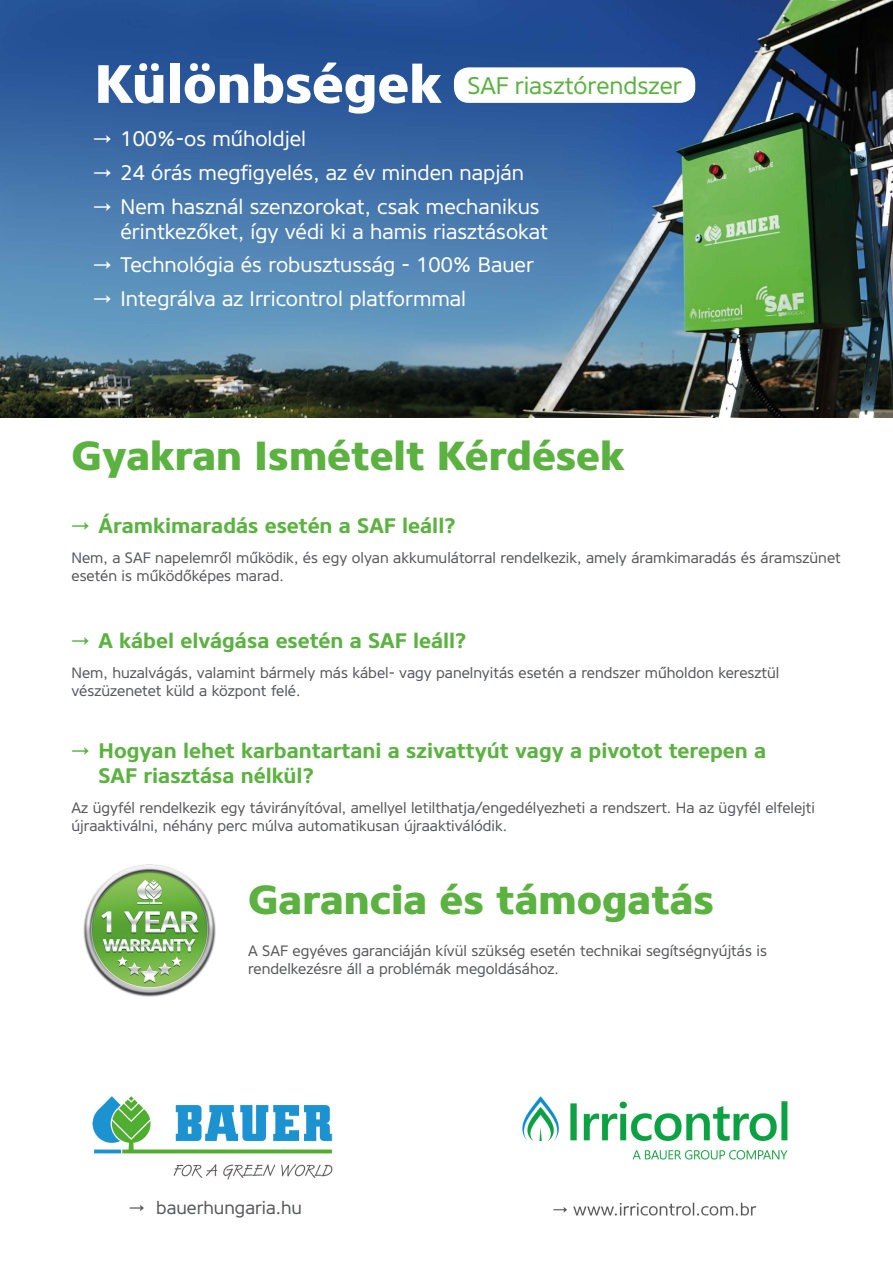
<style>
.page{position:relative;width:893px;height:1263px;background:#fff}
.page>*{position:absolute;margin:0;border:0;box-sizing:border-box;transform-origin:0 0}
.t1{font:800 53.7px "Core Sans N75";color:#fff}
.t2{font:800 40.5px "Core Sans N75";color:#5bb241}
.t3{font:24px "Core Sans N45";color:#5bb241}
.t4{font:21px/25.2px "Core Sans N45";color:#fff}
.t5{font:700 21px/25.2px "Core Sans N65";color:#5bb241}
.t6{font:18px "Core Sans N45";color:#57585a}
.t7{font:15px/18px "Core Sans N45";color:#57585a}
.s1{font-family:"Core Sans N45";font-weight:400}
</style>
<div class="page">
<img style="left:83px;top:864px;width:133px;height:133px">
<img style="left:0;top:0;width:893px;height:417px">
<div style="left:454px;top:67px;width:241px;height:36px;background:#fff;border-radius:15px"></div>
<img style="left:92px;top:1096px;width:696px;height:84px">
<img style="left:553px;top:1202px;width:204px;height:14px">
<p class="t1" style="left:95px;top:49px;width:349px">Különbségek</p>
<p class="t3" style="left:467px;top:70px;width:216px">SAF riasztórendszer</p>
<p class="t4" style="left:94px;top:126px;width:214px">→ 100%-os műholdjel</p>
<p class="t4" style="left:94px;top:160px;width:432px">→ 24 órás megfigyelés, az év minden napján</p>
<p class="t4" style="left:121px;top:194px;width:429px;text-indent:-27px">→ Nem használ szenzorokat, csak mechanikus érintkezőket, így védi ki a hamis riasztásokat</p>
<p class="t4" style="left:94px;top:253px;width:442px">→ Technológia és robusztusság - 100% Bauer</p>
<p class="t4" style="left:94px;top:286px;width:374px">→ Integrálva az Irricontrol platformmal</p>
<p class="t2" style="left:72px;top:430px;width:555px">Gyakran Ismételt Kérdések</p>
<p class="t5" style="left:72px;top:513px;width:386px"><span class="s1">→</span> Áramkimaradás esetén a SAF leáll?</p>
<p class="t7" style="left:72px;top:548px;width:771px">Nem, a SAF napelemről működik, és egy olyan akkumulátorral rendelkezik, amely áramkimaradás és áramszünet esetén is működőképes marad.</p>
<p class="t5" style="left:72px;top:628px;width:397px"><span class="s1">→</span> A kábel elvágása esetén a SAF leáll?</p>
<p class="t7" style="left:72px;top:664px;width:709px">Nem, huzalvágás, valamint bármely más kábel- vagy panelnyitás esetén a rendszer műholdon keresztül vészüzenetet küld a központ felé.</p>
<p class="t5" style="left:99px;top:738px;width:669px;text-indent:-27px"><span class="s1">→</span> Hogyan lehet karbantartani a szivattyút vagy a pivotot terepen a<br>SAF riasztása nélkül?</p>
<p class="t7" style="left:72px;top:798px;width:745px">Az ügyfél rendelkezik egy távirányítóval, amellyel letilthatja/engedélyezheti a rendszert. Ha az ügyfél elfelejti újraaktiválni, néhány perc múlva automatikusan újraaktiválódik.</p>
<p class="t2" style="left:248px;top:874px;width:468px">Garancia és támogatás</p>
<p class="t7" style="left:248px;top:942px;width:520px">A SAF egyéves garanciáján kívül szükség esetén technikai segítségnyújtás is rendelkezésre áll a problémák megoldásához.</p>
<p class="t6" style="left:129px;top:1196px;width:174px">→ bauerhungaria.hu</p>
</div>
